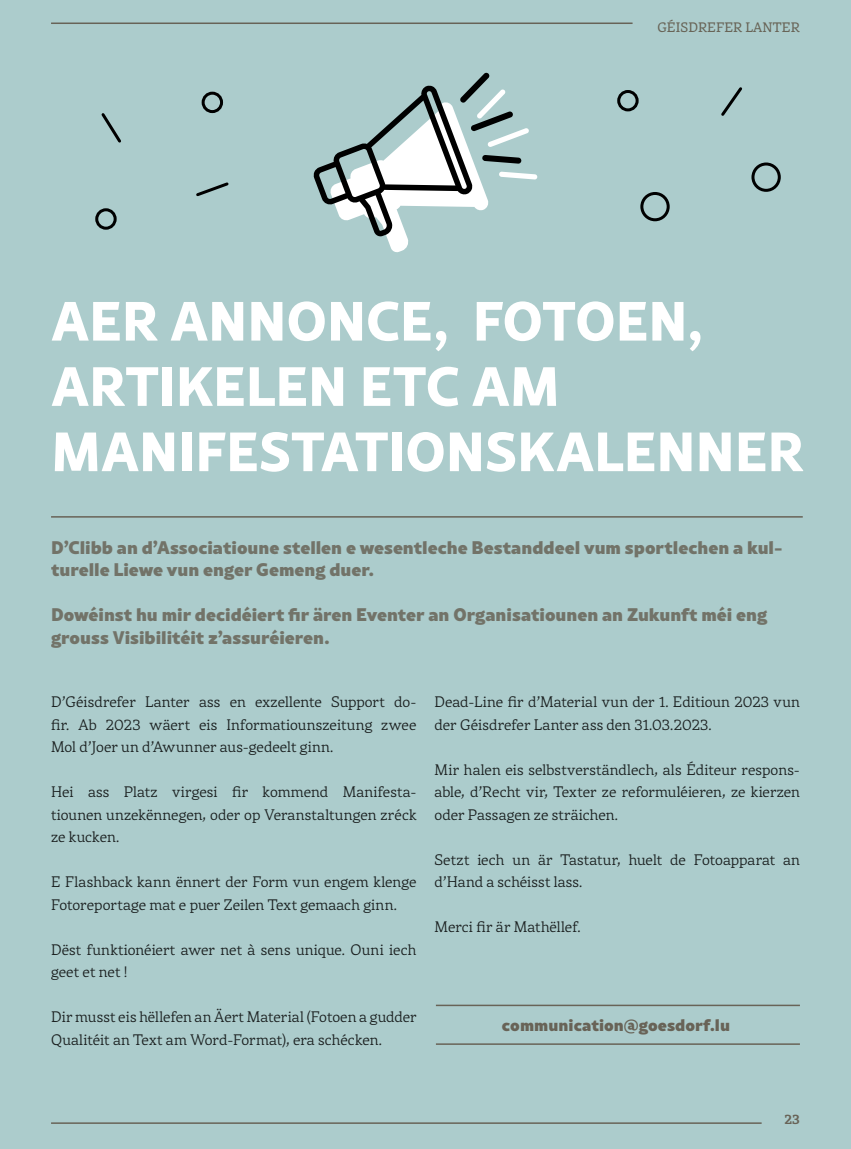
<style>
.page{position:relative;width:851px;height:1149px;background:#fff}
.page>*{position:absolute;margin:0;border:0;box-sizing:border-box;transform-origin:0 0}
.t1{font:800 54.3px/65.2px "Rival Sans";color:#fff}
.t2{font:900 18px/22.5px "Rival Sans";color:#686357}
.t3{font:900 16.5px "Rival Sans";color:#686357}
.t4{font:300 15px/22.5px "Rival";letter-spacing:.005em;color:#000}
.t5{font:13.5px "Rival";letter-spacing:.01em;color:#686457}
.t6{font:700 13.5px "Rival";color:#686357}
</style>
<div class="page">
<div style="left:0;top:0;width:850px;height:1148px;background:#accccc"></div>
<hr style="left:51px;top:516px;width:751px;height:1px;background:#686357">
<svg style="left:313px;top:73px;width:224px;height:180px"></svg>
<hr style="left:436px;top:1004px;width:363px;height:1px;background:#686357">
<hr style="left:436px;top:1042px;width:363px;height:2px;background:#686357">
<hr style="left:51px;top:22px;width:581px;height:2px;background:#686357">
<div style="left:640px;top:192px;width:29px;height:29px;border:3px solid #000;border-radius:50%"></div>
<div style="left:751px;top:162px;width:29px;height:30px;border:3px solid #000;border-radius:50%"></div>
<div style="left:95px;top:208px;width:22px;height:22px;border:3px solid #000;border-radius:50%"></div>
<div style="left:201px;top:92px;width:22px;height:21px;border:3px solid #000;border-radius:50%"></div>
<div style="left:617px;top:90px;width:21px;height:21px;border:3px solid #000;border-radius:50%"></div>
<svg style="left:101px;top:113px;width:20px;height:30px"></svg>
<svg style="left:196px;top:182px;width:33px;height:15px"></svg>
<svg style="left:721px;top:87px;width:21px;height:29px"></svg>
<hr style="left:51px;top:1121px;width:710px;height:2px;background:#686357">
<p class="t5" style="left:657px;top:17px;width:144px">GÉISDREFER LANTER</p>
<h1 class="t1" style="left:51px;top:285px;width:753px">AER ANNONCE, FOTOEN,<br>ARTIKELEN ETC AM<br>MANIFESTATIONSKALENNER</h1>
<p class="t2" style="left:51px;top:534px;width:733px">D’Clibb an d’Associatioune stellen e wesentleche Bestanddeel vum sportlechen a kul&shy;turelle Liewe vun enger Gemeng duer.</p>
<p class="t2" style="left:51px;top:601px;width:717px">Dowéinst hu mir decidéiert fir ären Eventer an Organisatiounen an Zukunft méi eng grouss Visibilitéit z’assuréieren.</p>
<p class="t4" style="left:51px;top:690px;width:367px;text-align:justify">D’Géisdrefer Lanter ass en exzellente Support do&shy;fir. Ab 2023 wäert eis Informatiounszeitung zwee Mol d’Joer un d’Awunner aus-gedeelt ginn.</p>
<p class="t4" style="left:51px;top:780px;width:367px;text-align:justify">Hei ass Platz virgesi fir kommend Manifesta&shy;tiounen unzekënnegen, oder op Veranstaltungen zréck ze kucken.</p>
<p class="t4" style="left:51px;top:870px;width:367px">E Flashback kann ënnert der Form vun engem klenge<br>Fotoreportage mat e puer Zeilen Text gemaach ginn.</p>
<p class="t4" style="left:51px;top:937px;width:367px">Dëst funktionéiert awer net à sens unique. Ouni iech geet et net !</p>
<p class="t4" style="left:51px;top:1005px;width:367px">Dir musst eis hëllefen an Äert Material (Fotoen a gudder<br>Qualitéit an Text am Word-Format), era schécken.</p>
<p class="t4" style="left:434px;top:690px;width:367px">Dead-Line fir d’Material vun der 1. Editioun 2023 vun der Géisdrefer Lanter ass den 31.03.2023.</p>
<p class="t4" style="left:434px;top:757px;width:367px;text-align:justify">Mir halen eis selbstverständlech, als Éditeur respons&shy;able, d’Recht vir, Texter ze reformuléieren, ze kierzen oder Passagen ze sträichen.</p>
<p class="t4" style="left:434px;top:847px;width:367px">Setzt iech un är Tastatur, huelt de Fotoapparat an d’Hand a schéisst lass.</p>
<p class="t4" style="left:434px;top:915px;width:148px">Merci fir är Mathëllef.</p>
<p class="t3" style="left:502px;top:1010px;width:229px">communication@goesdorf.lu</p>
<p class="t6" style="left:784px;top:1108px;width:17px">23</p>
</div>
